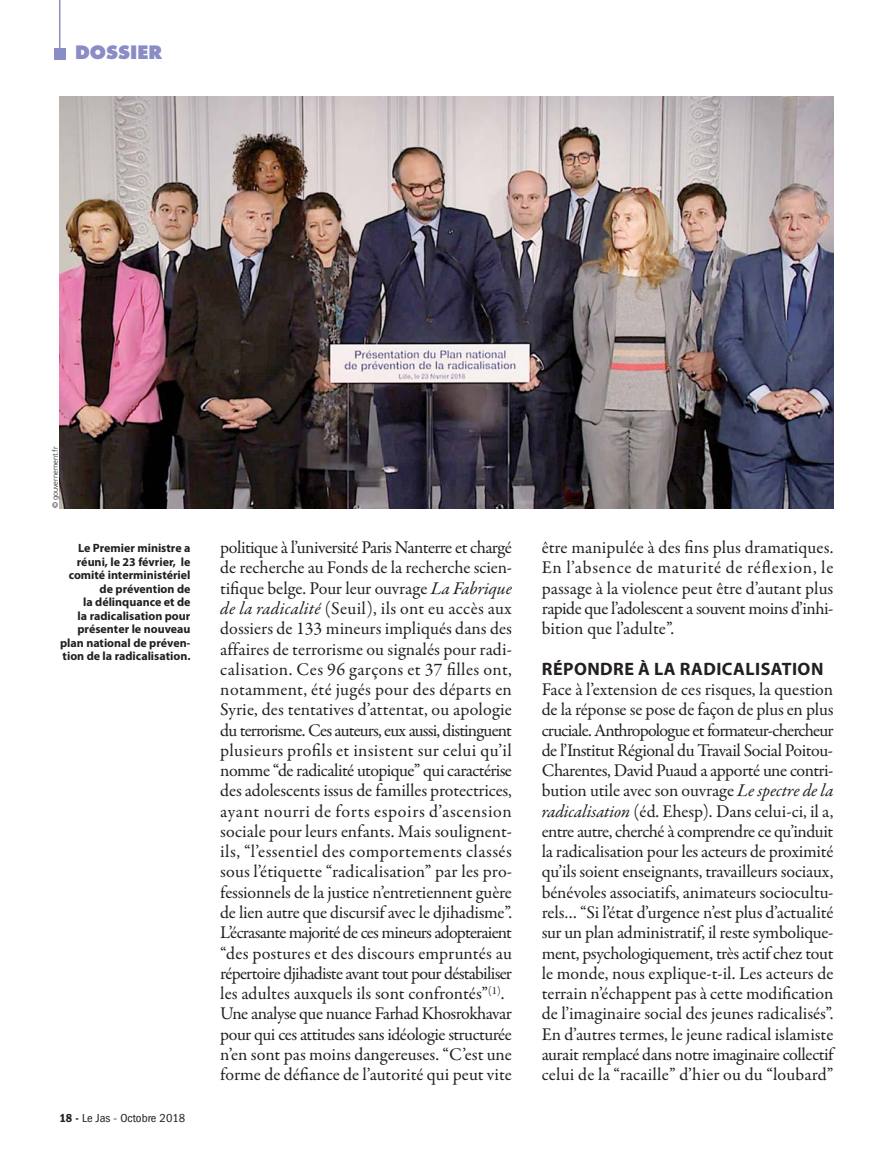
<style>
.page{position:relative;width:893px;height:1149px;background:#fff}
.page>*{position:absolute;margin:0;border:0;box-sizing:border-box;transform-origin:0 0}
.t1{font:18px/20.2px "Garamond Premr Pro";letter-spacing:-.005em;color:#231f20;text-align:justify}
.t2{font:700 18px "Myriad Pro";letter-spacing:.025em;color:#231f20}
.t3{font:800 18px "Futura Std";color:#8a8cc5}
.t4{font:700 12px/13.5px "Myriad Pro";color:#231f20;text-align:right}
.t5{font:condensed 12px "Franklin Gothic";color:#231f20;scale:1.05 1}
.t6{font:300 7.5px "Frutiger";color:#231f20}
.s1{font-weight:600}
.s2{font-style:italic}
</style>
<div class="page">
<hr style="left:59px;top:0;width:1px;height:60px;background:#8a8cc5">
<div style="left:54px;top:48px;width:11px;height:11px;background:#8a8cc5"></div>
<img style="left:60px;top:97px;width:773px;height:411px">
<p class="t3" style="left:75px;top:43px;width:89px">DOSSIER</p>
<p class="t6" style="left:52px;top:508px;width:63px;rotate:-90deg">© gouvernement.fr</p>
<p class="t4" style="left:60px;top:542px;width:132px">Le Premier ministre a réuni, le 23 février, le comité interministériel de prévention de<br>la délinquance et de<br>la radicalisation pour présenter le nouveau plan national de préven&shy;tion de la radicalisation.</p>
<p class="t5" style="left:60px;top:1114px;width:121px"><span class="s1">18 -</span> Le Jas - Octobre 2018</p>
<p class="t1" style="left:220px;top:539px;width:293px;text-align:left">politique à l’université Paris Nanterre et chargé de recherche au Fonds de la recherche scien&shy;tifique belge. Pour leur ouvrage <span class="s2">La Fabrique de la radicalité</span> (Seuil), ils ont eu accès aux dossiers de 133 mineurs impliqués dans des affaires de terrorisme ou signalés pour radi&shy;calisation. Ces 96 garçons et 37 filles ont, notamment, été jugés pour des départs en Syrie, des tentatives d’attentat, ou apologie du terrorisme. Ces auteurs, eux aussi, distinguent plusieurs profils et insistent sur celui qu’il nomme “de radicalité utopique” qui caractérise des adolescents issus de familles protectrices, ayant nourri de forts espoirs d’ascension sociale pour leurs enfants. Mais soulignent&shy;ils, “l’essentiel des comportements classés sous l’étiquette “radicalisation” par les pro&shy;fessionnels de la justice n’entretiennent guère de lien autre que discursif avec le djihadisme”.<br>L’écrasante majorité de ces mineurs adopteraient “des postures et des discours empruntés au répertoire djihadiste avant tout pour déstabiliser les adultes auxquels ils sont confrontés”<sup>(1)</sup>.<br>Une analyse que nuance Farhad Khosrokhavar pour qui ces attitudes sans idéologie structurée n’en sont pas moins dangereuses. “C’est une forme de défiance de l’autorité qui peut vite</p>
<p class="t1" style="left:542px;top:539px;width:293px">être manipulée à des fins plus dramatiques.<br>En l’absence de maturité de réflexion, le passage à la violence peut être d’autant plus rapide que l’adolescent a souvent moins d’inhi&shy;bition que l’adulte”.</p>
<p class="t2" style="left:542px;top:661px;width:283px">RÉPONDRE À LA RADICALISATION</p>
<p class="t1" style="left:542px;top:680px;width:293px">Face à l’extension de ces risques, la question de la réponse se pose de façon de plus en plus cruciale. Anthropologue et formateur-chercheur de l’Institut Régional du Travail Social Poitou-Charentes, David Puaud a apporté une contri&shy;bution utile avec son ouvrage <span class="s2">Le spectre de la radicalisation</span> (éd. Ehesp). Dans celui-ci, il a, entre autre, cherché à comprendre ce qu’induit la radicalisation pour les acteurs de proximité qu’ils soient enseignants, travailleurs sociaux, bénévoles associatifs, animateurs sociocultu&shy;rels… “Si l’état d’urgence n’est plus d’actualité sur un plan administratif, il reste symbolique&shy;ment, psychologiquement, très actif chez tout le monde, nous explique-t-il. Les acteurs de terrain n’échappent pas à cette modification de l’imaginaire social des jeunes radicalisés”.<br>En d’autres termes, le jeune radical islamiste aurait remplacé dans notre imaginaire collectif celui de la “racaille” d’hier ou du “loubard”</p>
</div>
